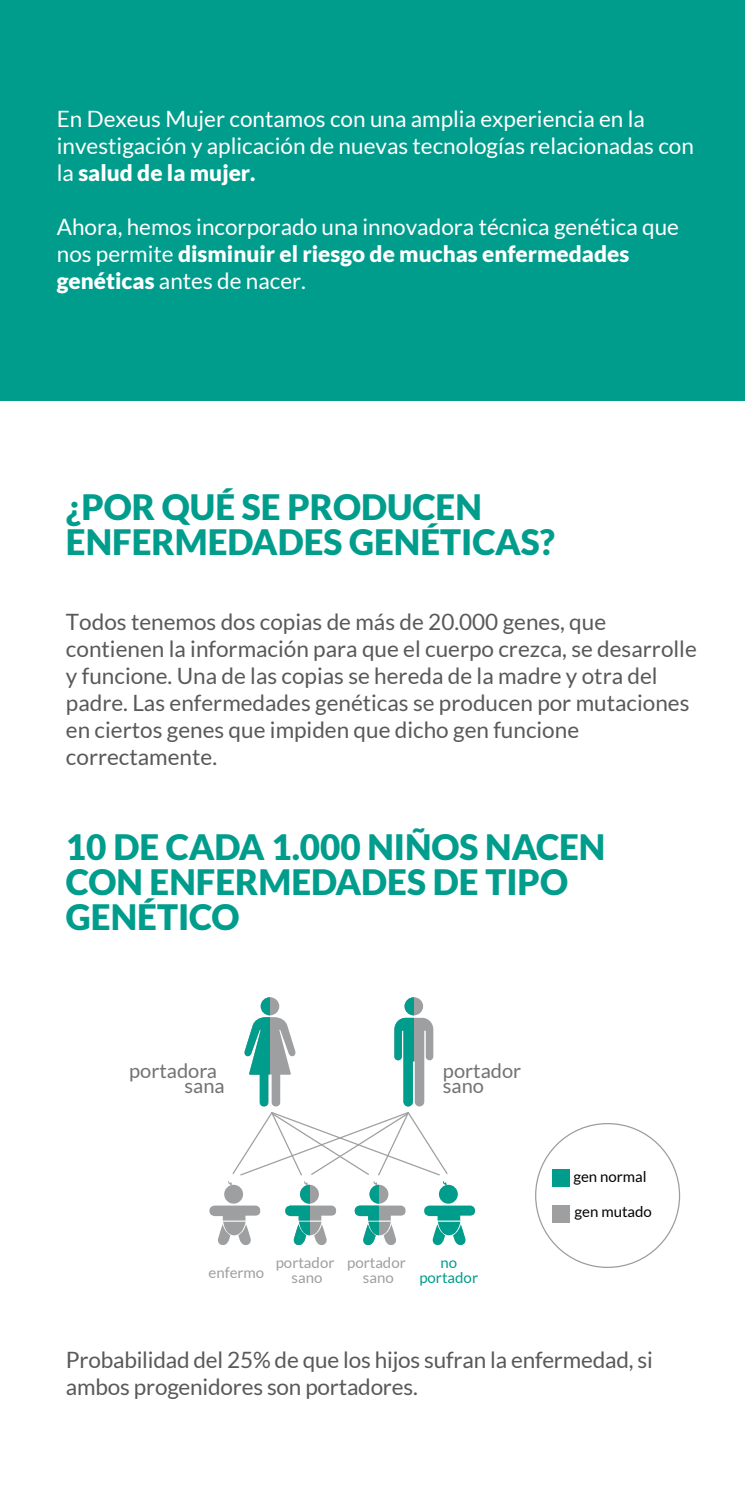
<style>
.page{position:relative;width:745px;height:1489px;background:#fff}
.page>*{position:absolute;margin:0;border:0;box-sizing:border-box;transform-origin:0 0}
.t1{font:900 35px/35px "Lato";color:#009d8c}
.t2{font:22.5px/27px "Lato";color:#59595b}
.t3{font:22.5px/27px "Lato";color:#fff}
.t4{font:20px/15px "Lato";color:#717273}
.t5{font:15px/15px "Lato";color:#9d9fa0;text-align:center}
.t6{font:15px "Lato";color:#020203}
.t7{font:15px/15px "Lato";color:#009d8c;text-align:center}
.s1{font-weight:900}
</style>
<div class="page">
<svg style="left:209px;top:997px;width:265px;height:249px"></svg>
<div style="left:552px;top:1169px;width:17px;height:18px;background:#009d8c"></div>
<div style="left:552px;top:1204px;width:17px;height:18px;background:#9d9fa0"></div>
<div style="left:0;top:0;width:744px;height:400px;background:#009d8c"></div>
<p class="t3" style="left:57px;top:105px;width:638px">En Dexeus Mujer contamos con una amplia experiencia en la investigación y aplicación de nuevas tecnologías relacionadas con la <span class="s1">salud de la mujer.</span></p>
<p class="t3" style="left:57px;top:213px;width:623px">Ahora, hemos incorporado una innovadora técnica genética que nos permite <span class="s1">disminuir el riesgo de muchas enfermedades genéticas</span> antes de nacer.</p>
<h1 class="t1" style="left:66px;top:489px;width:490px">¿POR QUÉ SE PRODUCEN<br>ENFERMEDADES GENÉTICAS?</h1>
<p class="t2" style="left:66px;top:608px;width:632px">Todos tenemos dos copias de más de 20.000 genes, que contienen la información para que el cuerpo crezca, se desarrolle y funcione. Una de las copias se hereda de la madre y otra del padre. Las enfermedades genéticas se producen por mutaciones en ciertos genes que impiden que dicho gen funcione correctamente.</p>
<h1 class="t1" style="left:66px;top:829px;width:540px">10 DE CADA 1.000 NIÑOS NACEN<br>CON ENFERMEDADES DE TIPO<br>GENÉTICO</h1>
<p class="t4" style="left:184px;top:1063px;width:42px;text-indent:-55px">portadora sana</p>
<p class="t4" style="left:442px;top:1063px;width:80px">portador sano</p>
<p class="t5" style="left:208px;top:1264px;width:57px">enfermo</p>
<p class="t5" style="left:275px;top:1254px;width:60px">portador sano</p>
<p class="t5" style="left:347px;top:1254px;width:60px">portador sano</p>
<p class="t7" style="left:419px;top:1254px;width:60px">no portador</p>
<p class="t6" style="left:573px;top:1168px;width:75px">gen normal</p>
<p class="t6" style="left:574px;top:1203px;width:79px">gen mutado</p>
<p class="t2" style="left:66px;top:1345px;width:588px">Probabilidad del 25% de que los hijos sufran la enfermedad, si ambos progenidores son portadores.</p>
</div>
